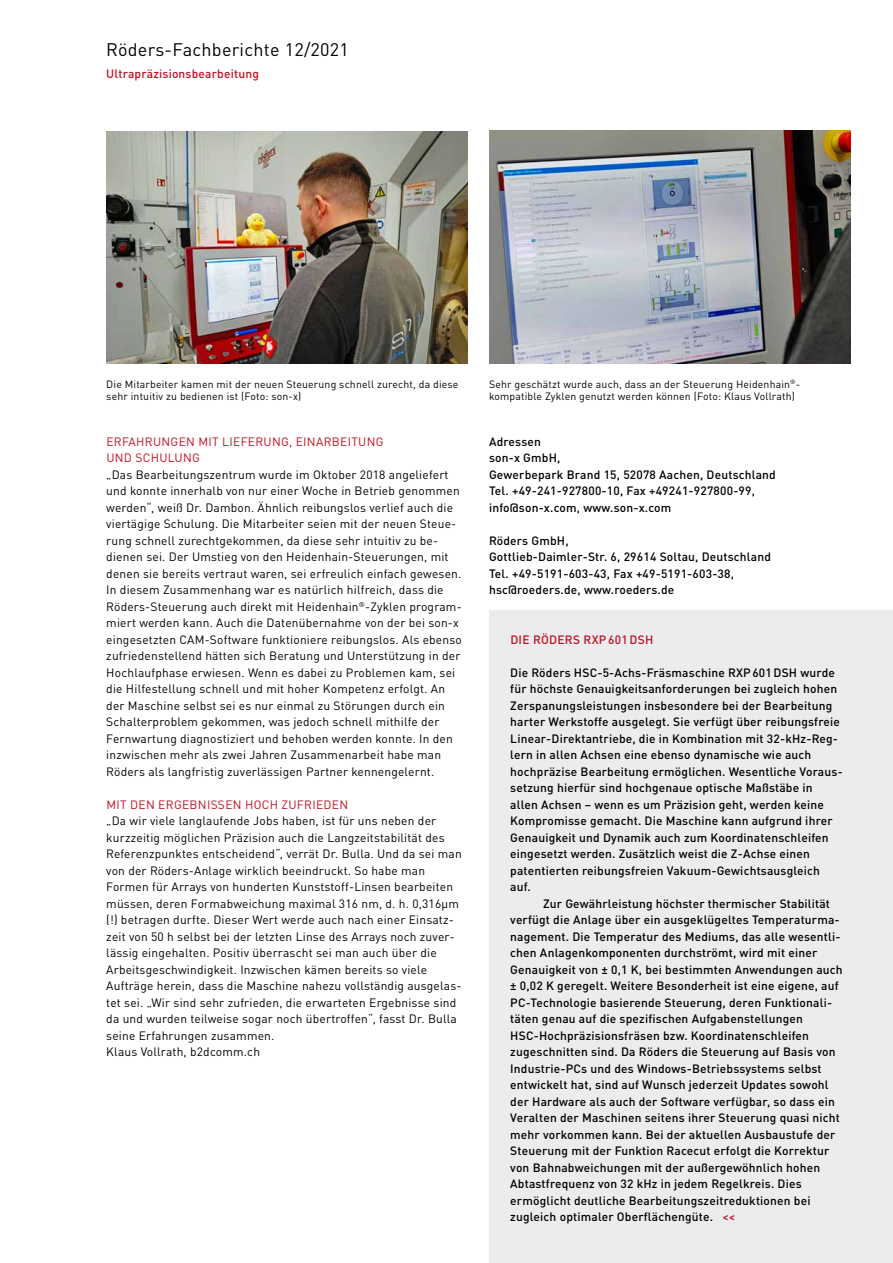
<style>
.page{position:relative;width:893px;height:1263px;background:#fff}
.page>*{position:absolute;margin:0;border:0;box-sizing:border-box;transform-origin:0 0}
.t1{font:18px "DIN Pro";letter-spacing:.015em;color:#000}
.t2{font:500 12px/16.5px "DIN Pro";letter-spacing:.015em;color:#000}
.t3{font:12px/16.5px "DIN Pro";letter-spacing:.015em;color:#000}
.t4{font:12px "DIN Pro";letter-spacing:.025em;color:#c01120}
.t5{font:500 12px "DIN Pro";letter-spacing:.015em;color:#c01120}
.t6{font:10.5px/12.6px "DIN Pro";letter-spacing:.015em;color:#000}
.s1{color:#c01120}
</style>
<div class="page">
<div style="left:489px;top:611px;width:404px;height:652px;background:#eaecee"></div>
<img style="left:106px;top:131px;width:362px;height:232px">
<img style="left:489px;top:131px;width:361px;height:232px">
<h1 class="t1" style="left:106px;top:36px;width:244px">Röders-Fachberichte 12/2021</h1>
<p class="t5" style="left:106px;top:64px;width:154px">Ultrapräzisionsbearbeitung</p>
<p class="t6" style="left:106px;top:376px;width:354px">Die Mitarbeiter kamen mit der neuen Steuerung schnell zurecht, da diese sehr intuitiv zu bedienen ist (Foto: son-x)</p>
<p class="t6" style="left:489px;top:376px;width:313px">Sehr geschätzt wurde auch, dass an der Steuerung Heidenhain<sup>®</sup>- kompatible Zyklen genutzt werden können (Foto: Klaus Vollrath)</p>
<p class="t4" style="left:106px;top:432px;width:17px">Erfahrungen</p>
<p class="t4" style="left:198px;top:432px;width:8px">mit</p>
<p class="t4" style="left:222px;top:432px;width:16px">Lieferung</p>
<p class="t4" style="left:289px;top:432px;width:23px">, Einarbeitung</p>
<p class="t4" style="left:106px;top:449px;width:9px">und</p>
<p class="t4" style="left:135px;top:449px;width:25px">Schulung</p>
<p class="t3" style="left:106px;top:465px;width:357px">„Das Bearbeitungszentrum wurde im Oktober 2018 angeliefert und konnte innerhalb von nur einer Woche in Betrieb genommen werden“, weiß Dr. Dambon. Ähnlich reibungslos verlief auch die viertägige Schulung. Die Mitarbeiter seien mit der neuen Steue&shy;rung schnell zurechtgekommen, da diese sehr intuitiv zu be&shy;dienen sei. Der Umstieg von den Heidenhain-Steuerungen, mit denen sie bereits vertraut waren, sei erfreulich einfach gewesen.<br>In diesem Zusammenhang war es natürlich hilfreich, dass die Röders-Steuerung auch direkt mit Heidenhain<sup>®</sup>-Zyklen program&shy;miert werden kann. Auch die Datenübernahme von der bei son-x eingesetzten CAM-Software funktioniere reibungslos. Als ebenso zufriedenstellend hätten sich Beratung und Unterstützung in der Hochlaufphase erwiesen. Wenn es dabei zu Problemen kam, sei die Hilfestellung schnell und mit hoher Kompetenz erfolgt. An der Maschine selbst sei es nur einmal zu Störungen durch ein Schalterproblem gekommen, was jedoch schnell mithilfe der Fernwartung diagnostiziert und behoben werden konnte. In den inzwischen mehr als zwei Jahren Zusammenarbeit habe man Röders als langfristig zuverlässigen Partner kennengelernt.</p>
<p class="t4" style="left:106px;top:795px;width:33px">Mit den</p>
<p class="t4" style="left:158px;top:795px;width:16px">Ergebnissen</p>
<p class="t4" style="left:245px;top:795px;width:52px">hoch zufrieden</p>
<p class="t3" style="left:106px;top:812px;width:357px">„Da wir viele langlaufende Jobs haben, ist für uns neben der kurzzeitig möglichen Präzision auch die Langzeitstabilität des Referenzpunktes entscheidend“, verrät Dr. Bulla. Und da sei man von der Röders-Anlage wirklich beeindruckt. So habe man Formen für Arrays von hunderten Kunststoff-Linsen bearbeiten müssen, deren Formabweichung maximal 316 nm, d. h. 0,316µm (!) betragen durfte. Dieser Wert werde auch nach einer Einsatz&shy;zeit von 50 h selbst bei der letzten Linse des Arrays noch zuver&shy;lässig eingehalten. Positiv überrascht sei man auch über die Arbeitsgeschwindigkeit. Inzwischen kämen bereits so viele Aufträge herein, dass die Maschine nahezu vollständig ausgelas&shy;tet sei. „Wir sind sehr zufrieden, die erwarteten Ergebnisse sind da und wurden teilweise sogar noch übertroffen“, fasst Dr. Bulla seine Erfahrungen zusammen.<br>Klaus Vollrath, b2dcomm.ch</p>
<p class="t2" style="left:489px;top:432px;width:288px">Adressen<br>son-x GmbH,<br>Gewerbepark Brand 15, 52078 Aachen, Deutschland<br>Tel. +49-241-927800-10, Fax +49241-927800-99, info@son-x.com, www.son-x.com</p>
<p class="t2" style="left:489px;top:531px;width:283px">Röders GmbH,<br>Gottlieb-Daimler-Str. 6, 29614 Soltau, Deutschland Tel. +49-5191-603-43, Fax +49-5191-603-38, hsc@roeders.de, www.roeders.de</p>
<p class="t5" style="left:510px;top:630px;width:48px">Die Röders</p>
<p class="t5" style="left:584px;top:630px;width:71px">RXP 601 DSH</p>
<p class="t2" style="left:510px;top:663px;width:334px">Die Röders HSC-5-Achs-Fräsmaschine RXP 601 DSH wurde für höchste Genauigkeitsanforderungen bei zugleich hohen Zerspanungsleistungen insbesondere bei der Bearbeitung harter Werkstoffe ausgelegt. Sie verfügt über reibungsfreie Linear-Direktantriebe, die in Kombination mit 32-kHz-Reg&shy;lern in allen Achsen eine ebenso dynamische wie auch hochpräzise Bearbeitung ermöglichen. Wesentliche Voraus&shy;setzung hierfür sind hochgenaue optische Maßstäbe in allen Achsen – wenn es um Präzision geht, werden keine Kompromisse gemacht. Die Maschine kann aufgrund ihrer Genauigkeit und Dynamik auch zum Koordinatenschleifen eingesetzt werden. Zusätzlich weist die Z-Achse einen patentierten reibungsfreien Vakuum-Gewichtsausgleich auf.</p>
<p class="t2" style="left:510px;top:894px;width:334px;text-indent:33px">Zur Gewährleistung höchster thermischer Stabilität verfügt die Anlage über ein ausgeklügeltes Temperaturma&shy;nagement. Die Temperatur des Mediums, das alle wesentli&shy;chen Anlagenkomponenten durchströmt, wird mit einer Genauigkeit von ± 0,1 K, bei bestimmten Anwendungen auch ± 0,02 K geregelt. Weitere Besonderheit ist eine eigene, auf PC-Technologie basierende Steuerung, deren Funktionali&shy;täten genau auf die spezifischen Aufgabenstellungen HSC-Hochpräzisionsfräsen bzw. Koordinatenschleifen zugeschnitten sind. Da Röders die Steuerung auf Basis von<br>I ndustrie-PCs und des Windows-Betriebssystems selbst entwickelt hat, sind auf Wunsch jederzeit Updates sowohl der Hardware als auch der Software verfügbar, so dass ein Veralten der Maschinen seitens ihrer Steuerung quasi nicht mehr vorkommen kann. Bei der aktuellen Ausbaustufe der Steuerung mit der Funktion Racecut erfolgt die Korrektur von Bahnabweichungen mit der außergewöhnlich hohen Abtastfrequenz von 32 kHz in jedem Regelkreis. Dies ermöglicht deutliche Bearbeitungszeitreduktionen bei zugleich optimaler Oberflächengüte. <span class="s1">&lt;&lt;</span></p>
</div>
